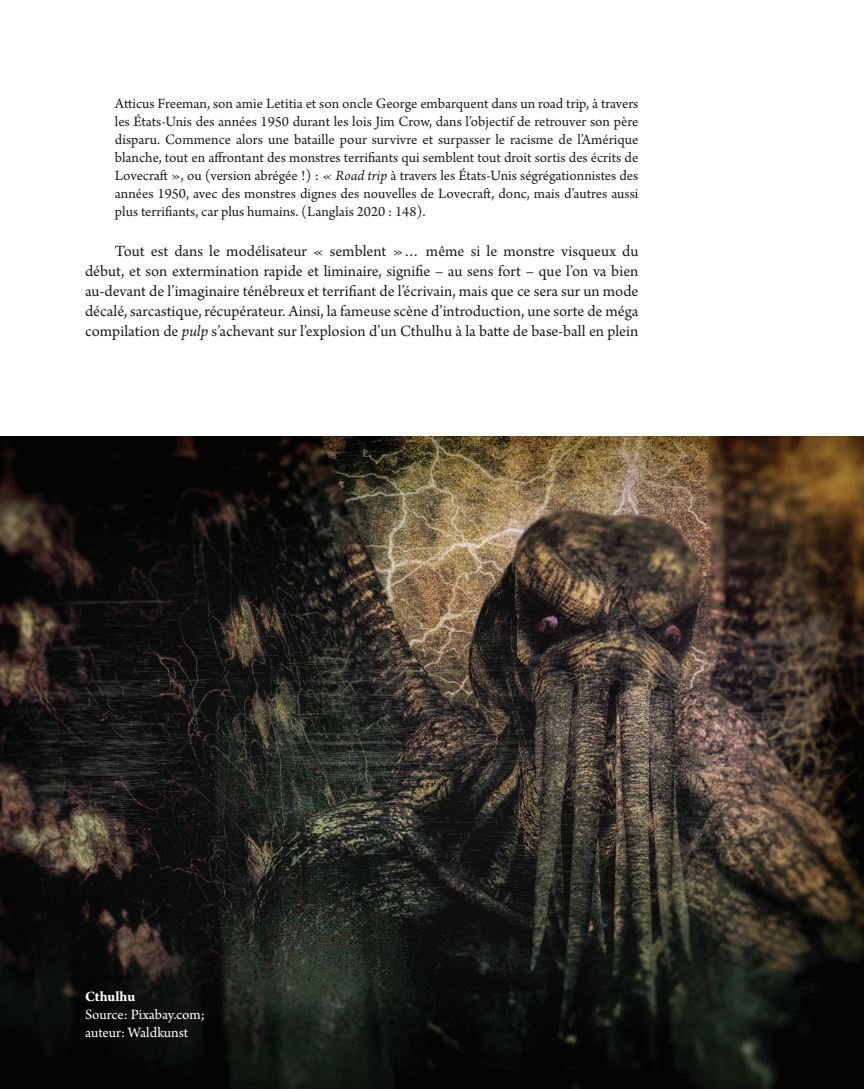
<style>
.page{position:relative;width:864px;height:1089px;background:#fff}
.page>*{position:absolute;margin:0;border:0;box-sizing:border-box;transform-origin:0 0}
.t1{font:16.5px/20.1px "Arno Pro";color:#231f20;text-align:justify}
.t2{font:15px/18px "Arno Pro";color:#231f20;text-align:justify}
.t3{font:15px/18px "Arno Pro";letter-spacing:-.005em;color:#fff}
.t4{font:700 15px "Arno Pro";letter-spacing:-.005em;color:#fff}
.s1{font-style:italic}
</style>
<div class="page">
<img style="left:0;top:436px;width:863px;height:653px">
<p class="t2" style="left:115px;top:95px;width:525px">Atticus Freeman, son amie Letitia et son oncle George embarquent dans un road trip, à travers les États-Unis des années 1950 durant les lois Jim Crow, dans l’objectif de retrouver son père disparu. Commence alors une bataille pour survivre et surpasser le racisme de l’Amérique blanche, tout en affrontant des monstres terrifiants qui semblent tout droit sortis des écrits de Lovecraft », ou (version abrégée !) : <span class="s1">« Road trip</span> à travers les États-Unis ségrégationnistes des années 1950, avec des monstres dignes des nouvelles de Lovecraft, donc, mais d’autres aussi plus terrifiants, car plus humains. (Langlais 2020 : 148).</p>
<p class="t1" style="left:85px;top:242px;width:554px;text-indent:30px">Tout est dans le modélisateur « semblent »… même si le monstre visqueux du début, et son extermination rapide et liminaire, signifie – au sens fort – que l’on va bien au-devant de l’imaginaire ténébreux et terrifiant de l’écrivain, mais que ce sera sur un mode décalé, sarcastique, récupérateur. Ainsi, la fameuse scène d’introduction, une sorte de méga compilation de <span class="s1">pulp</span> s’achevant sur l’explosion d’un Cthulhu à la batte de base-ball en plein</p>
<p class="t4" style="left:85px;top:988px;width:52px">Cthulhu</p>
<p class="t3" style="left:85px;top:1006px;width:121px">Source: Pixabay.com; auteur: Waldkunst</p>
</div>
